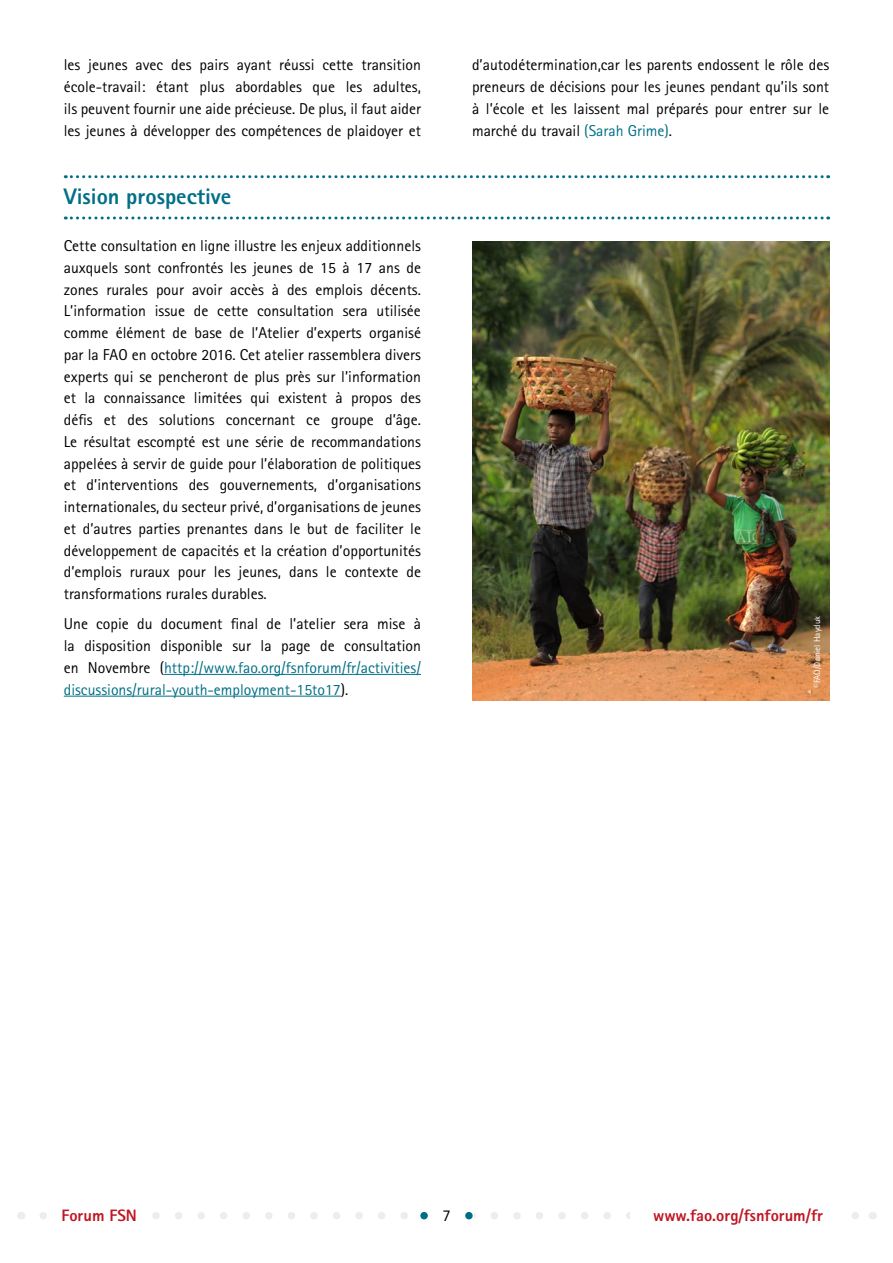
<style>
.page{position:relative;width:893px;height:1263px;background:#fff}
.page>*{position:absolute;margin:0;border:0;box-sizing:border-box;transform-origin:0 0}
.t1{font:800 22.5px "Rotis Sans Serif Std";color:#006f85}
.t2{font:800 16.5px "Rotis Sans Serif Std";color:#be1622}
.t3{font:16.5px "Rotis Sans Serif Std";color:#000}
.t4{font:15.75px/21.8px "Rotis Sans Serif Std";color:#000;text-align:justify}
.t5{font:9px "Rotis Sans Serif Std";color:#fff}
.s1{color:#006f85}
</style>
<div class="page">
<svg style="left:43px;top:1212px;width:816px;height:7px"></svg>
<div style="left:419px;top:1204px;width:55px;height:23px;background:#fff"></div>
<div style="left:420px;top:1212px;width:8px;height:7px;background:#006f85;border-radius:50%"></div>
<div style="left:465px;top:1212px;width:8px;height:7px;background:#006f85;border-radius:50%"></div>
<div style="left:630px;top:1204px;width:216px;height:23px;background:#fff"></div>
<div style="left:47px;top:1204px;width:104px;height:23px;background:#fff"></div>
<svg style="left:65px;top:175px;width:764px;height:3px"></svg>
<svg style="left:65px;top:216px;width:764px;height:3px"></svg>
<hr style="left:164px;top:674px;width:257px;height:1px;background:#006f85">
<hr style="left:64px;top:696px;width:277px;height:1px;background:#006f85">
<img style="left:473px;top:241px;width:357px;height:460px">
<p class="t4" style="left:64px;top:54px;width:359px">les jeunes avec des pairs ayant réussi cette transition école-travail: étant plus abordables que les adultes, ils peuvent fournir une aide précieuse. De plus, il faut aider les jeunes à développer des compétences de plaidoyer et</p>
<p class="t4" style="left:472px;top:54px;width:359px">d’autodétermination,car les parents endossent le rôle des preneurs de décisions pour les jeunes pendant qu’ils sont à l’école et les laissent mal préparés pour entrer sur le marché du travail <span class="s1">(Sarah Grime)</span>.</p>
<h1 class="t1" style="left:64px;top:182px;width:169px">Vision prospective</h1>
<p class="t4" style="left:64px;top:235px;width:359px">Cette consultation en ligne illustre les enjeux additionnels auxquels sont confrontés les jeunes de 15 à 17 ans de zones rurales pour avoir accès à des emplois décents.<br>L’information issue de cette consultation sera utilisée comme élément de base de l’Atelier d’experts organisé par la FAO en octobre 2016. Cet atelier rassemblera divers experts qui se pencheront de plus près sur l’information et la connaissance limitées qui existent à propos des défis et des solutions concernant ce groupe d’âge.<br>Le résultat escompté est une série de recommandations appelées à servir de guide pour l’élaboration de politiques et d’interventions des gouvernements, d’organisations internationales, du secteur privé, d’organisations de jeunes et d’autres parties prenantes dans le but de faciliter le développement de capacités et la création d’opportunités d’emplois ruraux pour les jeunes, dans le contexte de transformations rurales durables.</p>
<p class="t4" style="left:64px;top:613px;width:359px">Une copie du document final de l’atelier sera mise à la disposition disponible sur la page de consultation en Novembre (<span class="s1">http://www.fao.org/fsnforum/fr/activities/ discussions/rural-youth-employment-15to17</span>).</p>
<p class="t5" style="left:812px;top:688px;width:74px;rotate:-90deg">©FAO/Daniel Hayduk</p>
<p class="t2" style="left:61px;top:1205px;width:77px">Forum FSN</p>
<p class="t3" style="left:442px;top:1206px;width:10px">7</p>
<p class="t2" style="left:653px;top:1205px;width:171px">www.fao.org/fsnforum/fr</p>
</div>
